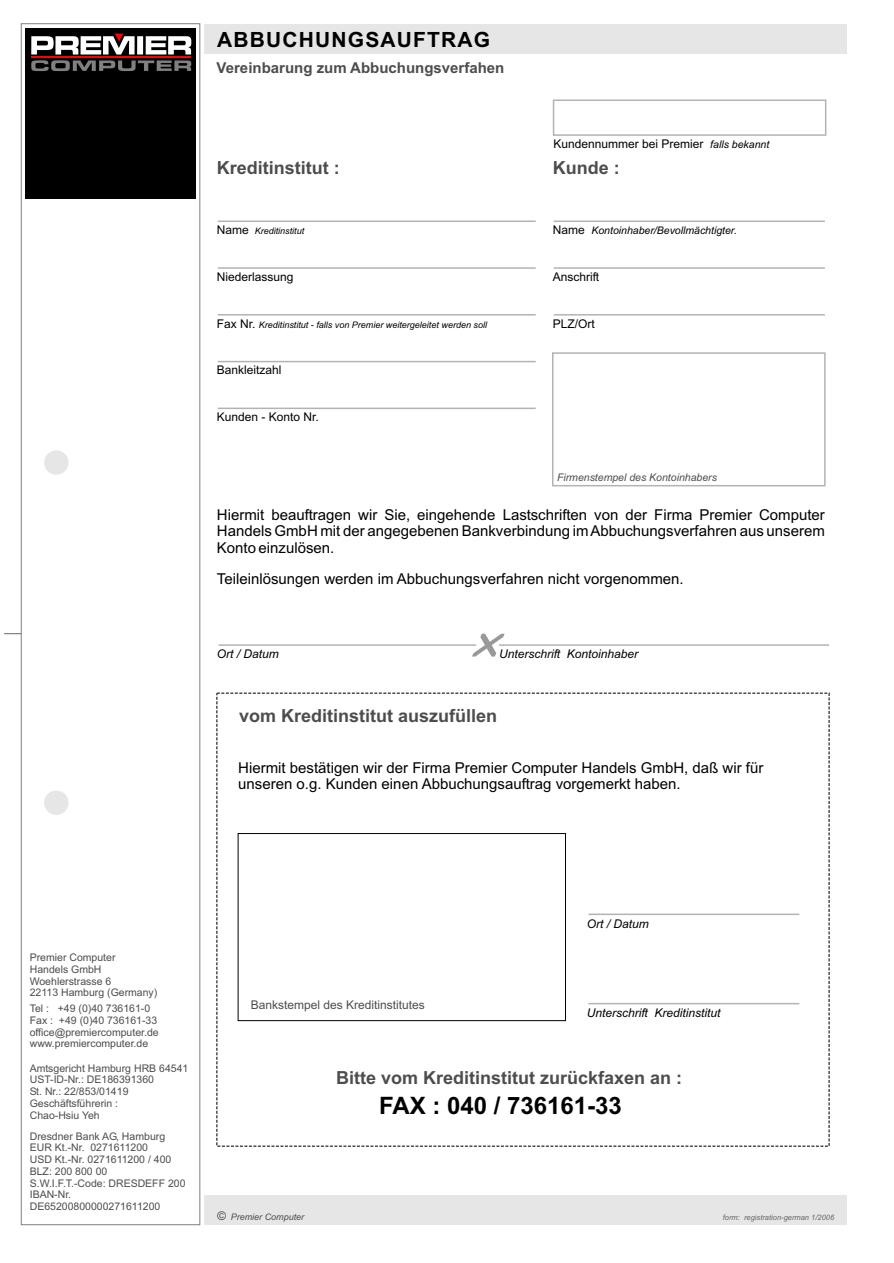
<style>
.page{position:relative;width:894px;height:1263px;background:#fff}
.page>*{position:absolute;margin:0;border:0;box-sizing:border-box;transform-origin:0 0}
.t1{font:700 24px "Arial";color:#000}
.t2{font:700 21px "Arial";letter-spacing:.055em;color:#000}
.t3{font:700 18px "Arial";color:#4d4d4d}
.t4{font:15px/16.8px "Arial";color:#000;text-align:justify}
.t5{font:700 15px "Arial";color:#4d4d4d}
.t6{font:12px "Arial";color:#000}
.t7{font:italic 12px "Arial";color:#000}
.t8{font:12px "Arial";color:#4d4d4d}
.t9{font:10.5px/11.7px "Arial";color:#4d4d4d}
.t10{font:italic 10.5px "Arial";color:#000}
.t11{font:italic 10.5px "Arial";color:#4d4d4d}
.t12{font:italic 9px "Arial";color:#000}
.t13{font:italic 9px "Arial";color:#4d4d4d}
.t14{font:italic 7.5px "Arial";color:#666}
.s1{font-style:italic;font-size:10.5px}
.s2{font-style:normal;font-size:12px}
.s3{font-size:12px}
</style>
<div class="page">
<div style="left:204px;top:24px;width:642px;height:29px;background:#e6e6e6"></div>
<div style="left:21px;top:23px;width:179px;height:1202px;background:#fff;border:1px solid #808080"></div>
<div style="left:204px;top:1195px;width:642px;height:30px;background:#e6e6e6"></div>
<div style="left:26px;top:28px;width:170px;height:170px;background:#000"></div>
<svg style="left:4px;top:633px;width:17px;height:1px"></svg>
<div style="left:44px;top:791px;width:24px;height:24px;background:#e6e6e6;border:1px solid #e6e6e6;border-radius:50%"></div>
<div style="left:44px;top:451px;width:24px;height:23px;background:#e6e6e6;border:1px solid #e6e6e6;border-radius:50%"></div>
<svg style="left:31px;top:34px;width:160px;height:37px"></svg>
<hr style="left:218px;top:408px;width:318px;height:1px;background:#b3b3b3">
<hr style="left:218px;top:221px;width:318px;height:1px;background:#b3b3b3">
<hr style="left:218px;top:267px;width:318px;height:2px;background:#b3b3b3">
<hr style="left:218px;top:314px;width:318px;height:2px;background:#b3b3b3">
<hr style="left:218px;top:361px;width:318px;height:1px;background:#b3b3b3">
<div style="left:553px;top:100px;width:273px;height:36px;border:2px solid #b3b3b3"></div>
<hr style="left:554px;top:221px;width:271px;height:1px;background:#b3b3b3">
<hr style="left:554px;top:267px;width:271px;height:2px;background:#b3b3b3">
<hr style="left:554px;top:314px;width:271px;height:2px;background:#b3b3b3">
<div style="left:216px;top:692px;width:614px;height:455px;border:2px dashed #4d4d4d"></div>
<hr style="left:499px;top:644px;width:330px;height:2px;background:#b3b3b3">
<hr style="left:219px;top:644px;width:257px;height:2px;background:#b3b3b3">
<svg style="left:472px;top:634px;width:33px;height:23px"></svg>
<div style="left:552px;top:352px;width:274px;height:134px;border:2px solid #b3b3b3"></div>
<hr style="left:588px;top:1003px;width:211px;height:1px;background:#b3b3b3">
<hr style="left:588px;top:914px;width:211px;height:1px;background:#b3b3b3">
<div style="left:238px;top:833px;width:328px;height:188px;border:1px solid #000"></div>
<h2 class="t2" style="left:217px;top:32px;width:275px">ABBUCHUNGSAUFTRAG</h2>
<h3 class="t5" style="left:217px;top:62px;width:289px">Vereinbarung zum Abbuchungsverfahen</h3>
<p class="t6" style="left:554px;top:139px;width:217px">Kundennummer bei Premier <span class="s1">falls bekannt</span></p>
<h3 class="t3" style="left:217px;top:161px;width:125px">Kreditinstitut :</h3>
<h3 class="t3" style="left:553px;top:161px;width:69px">Kunde :</h3>
<p class="t12" style="left:217px;top:227px;width:89px"><span class="s2">Name</span> Kreditinstitut</p>
<p class="t6" style="left:217px;top:272px;width:78px">Niederlassung</p>
<p class="t12" style="left:217px;top:321px;width:272px"><span class="s2">Fax Nr.</span> Kreditinstitut - falls von Premier weitergeleitet werden soll</p>
<p class="t6" style="left:217px;top:366px;width:66px">Bankleitzahl</p>
<p class="t6" style="left:217px;top:412px;width:104px">Kunden - Konto Nr.</p>
<p class="t10" style="left:553px;top:226px;width:186px"><span class="s2">Name</span> Kontoinhaber/Bevollmächtigter.</p>
<p class="t6" style="left:553px;top:272px;width:48px">Anschrift</p>
<p class="t6" style="left:553px;top:319px;width:44px">PLZ/Ort</p>
<p class="t11" style="left:557px;top:473px;width:161px">Firmenstempel des Kontoinhabers</p>
<h3 class="t4" style="left:217px;top:507px;width:610px">Hiermit beauftragen wir Sie, eingehende Lastschriften von der Firma Premier Computer Handels GmbH mit der angegebenen Bankverbindung im Abbuchungsverfahren aus unserem Konto einzulösen.</h3>
<h3 class="t4" style="left:217px;top:571px;width:468px">Teileinlösungen werden im Abbuchungsverfahren nicht vorgenommen.</h3>
<p class="t7" style="left:217px;top:650px;width:64px">Ort / Datum</p>
<p class="t7" style="left:499px;top:650px;width:141px">Unterschrift Kontoinhaber</p>
<h3 class="t3" style="left:239px;top:709px;width:260px">vom Kreditinstitut auszufüllen</h3>
<h3 class="t4" style="left:238px;top:760px;width:527px">Hiermit bestätigen wir der Firma Premier Computer Handels GmbH, daß wir für unseren o.g. Kunden einen Abbuchungsauftrag vorgemerkt haben.</h3>
<p class="t9" style="left:30px;top:953px;width:129px">Premier Computer<br>Handels GmbH<br>Woehlerstrasse 6<br>22113 Hamburg (Germany)</p>
<p class="t9" style="left:30px;top:1004px;width:130px">Tel : +49 (0)40 736161-0<br>Fax : +49 (0)40 736161-33 office@premiercomputer.de www.premiercomputer.de</p>
<p class="t9" style="left:30px;top:1063px;width:160px">Amtsgericht Hamburg HRB 64541<br>UST-ID-Nr.: DE186391360<br>St. Nr.: 22/853/01419<br>Geschäftsführerin :<br>Chao-Hsiu Yeh</p>
<p class="t9" style="left:30px;top:1131px;width:157px">Dresdner Bank AG, Hamburg<br>EUR Kt.-Nr. 0271611200<br>USD Kt.-Nr. 0271611200 / 400<br>BLZ: 200 800 00<br>S.W.I.F.T.-Code: DRESDEFF 200<br>IBAN-Nr.<br>DE65200800000271611200</p>
<p class="t8" style="left:251px;top:1000px;width:176px">Bankstempel des Kreditinstitutes</p>
<p class="t7" style="left:587px;top:919px;width:64px">Ort / Datum</p>
<p class="t7" style="left:587px;top:1008px;width:135px">Unterschrift Kreditinstitut</p>
<h3 class="t3" style="left:336px;top:1071px;width:348px">Bitte vom Kreditinstitut zurückfaxen an :</h3>
<h1 class="t1" style="left:379px;top:1096px;width:244px">FAX : 040 / 736161-33</h1>
<p class="t13" style="left:217px;top:1214px;width:89px"><span class="s3">©</span> Premier Computer</p>
<p class="t14" style="left:723px;top:1215px;width:113px">form: registration-german 1/2006</p>
</div>
